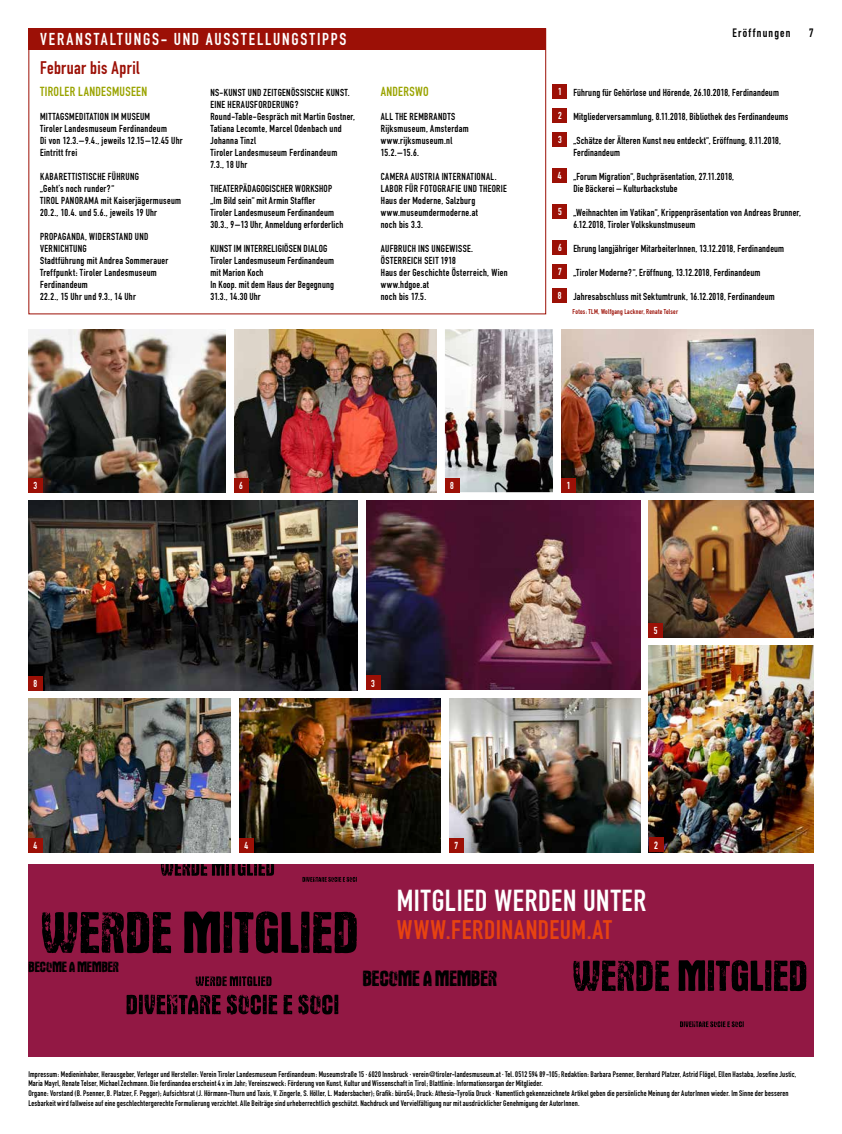
<style>
.page{position:relative;width:842px;height:1134px;background:#fff}
.page>*{position:absolute;margin:0;border:0;box-sizing:border-box;transform-origin:0 0}
.t1{font:29.9px "DIN Engschrift";letter-spacing:.025em;color:#fff}
.t2{font:26.5px "DIN Engschrift";letter-spacing:.025em;color:#e74310}
.t3{font:900 22.9px "Gustav";color:#000}
.t4{font:18px "DIN Engschrift";letter-spacing:.02em;color:#9c1006}
.t5{font:17px "DIN Engschrift";letter-spacing:.105em;color:#fff}
.t6{font:900 15.4px "Gustav";color:#000}
.t7{font:13px "DIN Engschrift";letter-spacing:.025em;color:#9aa400}
.t8{font:12px "DIN Engschrift";letter-spacing:.105em;color:#000}
.t9{font:10.5px "DIN Engschrift";color:#fff}
.t10{font:10px/12px "DIN Engschrift";letter-spacing:.025em;color:#000}
.t11{font:10px "DIN Engschrift";color:#fff}
.t12{font:8px/9.6px "DIN Engschrift";letter-spacing:.015em;color:#000}
.t13{font:7px "DIN Engschrift";letter-spacing:.03em;color:#9c1006}
</style>
<div class="page">
<img style="left:28px;top:329px;width:197px;height:163px">
<img style="left:28px;top:699px;width:203px;height:153px">
<img style="left:239px;top:699px;width:202px;height:153px">
<img style="left:449px;top:699px;width:191px;height:153px">
<img style="left:366px;top:501px;width:274px;height:189px">
<img style="left:28px;top:501px;width:330px;height:189px">
<div style="left:366px;top:676px;width:14px;height:14px;background:#9c1006"></div>
<div style="left:28px;top:478px;width:15px;height:14px;background:#9c1006"></div>
<div style="left:28px;top:28px;width:518px;height:22px;background:#9c1006"></div>
<div style="left:553px;top:84px;width:14px;height:14px;background:#9c1006"></div>
<div style="left:553px;top:108px;width:14px;height:14px;background:#9c1006"></div>
<div style="left:553px;top:132px;width:14px;height:14px;background:#9c1006"></div>
<div style="left:553px;top:264px;width:14px;height:14px;background:#9c1006"></div>
<div style="left:553px;top:288px;width:14px;height:14px;background:#9c1006"></div>
<div style="left:28px;top:676px;width:15px;height:14px;background:#9c1006"></div>
<div style="left:553px;top:240px;width:14px;height:14px;background:#9c1006"></div>
<div style="left:553px;top:204px;width:14px;height:14px;background:#9c1006"></div>
<div style="left:553px;top:168px;width:14px;height:14px;background:#9c1006"></div>
<div style="left:28px;top:864px;width:786px;height:192px;background:#921844"></div>
<svg style="left:126px;top:994px;width:212px;height:20px"></svg>
<svg style="left:161px;top:864px;width:113px;height:12px"></svg>
<svg style="left:42px;top:911px;width:315px;height:42px"></svg>
<svg style="left:196px;top:976px;width:76px;height:10px"></svg>
<svg style="left:302px;top:877px;width:55px;height:5px"></svg>
<svg style="left:680px;top:1021px;width:64px;height:6px"></svg>
<svg style="left:573px;top:960px;width:233px;height:31px"></svg>
<div style="left:28px;top:838px;width:15px;height:14px;background:#9c1006"></div>
<div style="left:239px;top:838px;width:14px;height:14px;background:#9c1006"></div>
<img style="left:649px;top:501px;width:165px;height:136px">
<div style="left:649px;top:623px;width:14px;height:14px;background:#9c1006"></div>
<div style="left:449px;top:838px;width:14px;height:14px;background:#9c1006"></div>
<img style="left:649px;top:646px;width:165px;height:206px">
<div style="left:649px;top:837px;width:14px;height:15px;background:#9c1006"></div>
<img style="left:561px;top:329px;width:253px;height:163px">
<div style="left:561px;top:478px;width:15px;height:14px;background:#9c1006"></div>
<img style="left:234px;top:329px;width:202px;height:163px">
<div style="left:234px;top:478px;width:14px;height:14px;background:#9c1006"></div>
<img style="left:445px;top:329px;width:108px;height:163px">
<div style="left:445px;top:478px;width:14px;height:14px;background:#9c1006"></div>
<h3 class="t5" style="left:40px;top:29px;width:308px">VERANSTALTUNGS- UND AUSSTELLUNGSTIPPS</h3>
<p class="t8" style="left:732px;top:26px;width:60px">Eröffnungen</p>
<h3 class="t4" style="left:40px;top:57px;width:101px">Februar bis April</h3>
<h3 class="t7" style="left:40px;top:84px;width:109px">TIROLER LANDESMUSEEN</h3>
<p class="t10" style="left:40px;top:111px;width:144px">MITTAGSMEDITATION IM MUSEUM<br>Tiroler Landesmuseum Ferdinandeum<br>Di von 12.3.–9.4., jeweils 12.15–12.45 Uhr<br>Eintritt frei</p>
<p class="t10" style="left:40px;top:171px;width:142px">KABARETTISTISCHE FÜHRUNG<br>„Geht’s noch runder?“<br>TIROL PANORAMA mit Kaiserjägermuseum<br>20.2., 10.4. und 5.6., jeweils 19 Uhr</p>
<p class="t10" style="left:40px;top:231px;width:130px">PROPAGANDA, WIDERSTAND UND<br>VERNICHTUNG<br>Stadtführung mit Andrea Sommerauer<br>Treffpunkt: Tiroler Landesmuseum<br>Ferdinandeum<br>22.2., 15 Uhr und 9.3., 14 Uhr</p>
<p class="t10" style="left:210px;top:87px;width:146px">NS-KUNST UND ZEITGENÖSSISCHE KUNST.<br>EINE HERAUSFORDERUNG?<br>Round-Table-Gespräch mit Martin Gostner,<br>Tatiana Lecomte, Marcel Odenbach und<br>Johanna Tinzl<br>Tiroler Landesmuseum Ferdinandeum<br>7.3., 18 Uhr</p>
<p class="t10" style="left:210px;top:183px;width:134px">THEATERPÄDAGOGISCHER WORKSHOP „Im Bild sein“ mit Armin Staffler<br>Tiroler Landesmuseum Ferdinandeum 30.3., 9–13 Uhr, Anmeldung erforderlich</p>
<p class="t10" style="left:210px;top:243px;width:125px">KUNST IM INTERRELIGIÖSEN DIALOG<br>Tiroler Landesmuseum Ferdinandeum mit Marion Koch<br>In Koop. mit dem Haus der Begegnung<br>31.3., 14.30 Uhr</p>
<h3 class="t7" style="left:381px;top:84px;width:49px">ANDERSWO</h3>
<p class="t10" style="left:381px;top:111px;width:89px">ALL THE REMBRANDTS<br>Rijksmuseum, Amsterdam www.rijksmuseum.nl<br>15.2.–15.6.</p>
<p class="t10" style="left:381px;top:171px;width:128px">CAMERA AUSTRIA INTERNATIONAL.<br>LABOR FÜR FOTOGRAFIE UND THEORIE<br>Haus der Moderne, Salzburg www.museumdermoderne.at<br>noch bis 3.3.</p>
<p class="t10" style="left:381px;top:243px;width:128px">AUFBRUCH INS UNGEWISSE.<br>ÖSTERREICH SEIT 1918<br>Haus der Geschichte Österreich, Wien www.hdgoe.at<br>noch bis 17.5.</p>
<p class="t11" style="left:558px;top:85px;width:5px">1</p>
<p class="t11" style="left:558px;top:109px;width:5px">2</p>
<p class="t11" style="left:558px;top:133px;width:5px">3</p>
<p class="t11" style="left:558px;top:169px;width:5px">4</p>
<p class="t11" style="left:558px;top:205px;width:5px">5</p>
<p class="t11" style="left:558px;top:241px;width:5px">6</p>
<p class="t11" style="left:558px;top:265px;width:5px">7</p>
<p class="t11" style="left:558px;top:289px;width:5px">8</p>
<p class="t10" style="left:573px;top:87px;width:207px">Führung für Gehörlose und Hörende, 26.10.2018, Ferdinandeum</p>
<p class="t10" style="left:573px;top:111px;width:217px">Mitgliederversammlung, 8.11.2018, Bibliothek des Ferdinandeums</p>
<p class="t10" style="left:573px;top:135px;width:209px">„Schätze der Älteren Kunst neu entdeckt“, Eröffnung, 8.11.2018,<br>Ferdinandeum</p>
<p class="t10" style="left:573px;top:171px;width:162px">„Forum Migration“, Buchpräsentation, 27.11.2018,<br>Die Bäckerei – Kulturbackstube</p>
<p class="t10" style="left:573px;top:207px;width:229px">„Weihnachten im Vatikan“, Krippenpräsentation von Andreas Brunner,<br>6.12.2018, Tiroler Volkskunstmuseum</p>
<p class="t10" style="left:573px;top:243px;width:212px">Ehrung langjähriger MitarbeiterInnen, 13.12.2018, Ferdinandeum</p>
<p class="t10" style="left:573px;top:267px;width:189px">„Tiroler Moderne?“, Eröffnung, 13.12.2018, Ferdinandeum</p>
<p class="t10" style="left:573px;top:291px;width:203px">Jahresabschluss mit Sektumtrunk, 16.12.2018, Ferdinandeum</p>
<p class="t13" style="left:573px;top:308px;width:107px">Fotos: TLM, Wolfgang Lackner, Renate Telser</p>
<p class="t8" style="left:809px;top:26px;width:6px">7</p>
<p class="t11" style="left:34px;top:479px;width:5px">3</p>
<p class="t11" style="left:34px;top:677px;width:5px">8</p>
<p class="t11" style="left:239px;top:479px;width:5px">6</p>
<p class="t11" style="left:450px;top:479px;width:5px">8</p>
<p class="t11" style="left:567px;top:479px;width:5px">1</p>
<p class="t11" style="left:371px;top:677px;width:5px">3</p>
<p class="t11" style="left:654px;top:624px;width:5px">5</p>
<p class="t11" style="left:34px;top:839px;width:5px">4</p>
<p class="t11" style="left:244px;top:839px;width:5px">4</p>
<h3 class="t6" style="left:29px;top:960px;width:92px">BECOME A MEMBER</h3>
<p class="t11" style="left:454px;top:839px;width:5px">7</p>
<p class="t9" style="left:654px;top:839px;width:5px">2</p>
<h1 class="t1" style="left:397px;top:882px;width:251px">MITGLIED WERDEN UNTER</h1>
<h2 class="t2" style="left:397px;top:914px;width:217px">WWW.FERDINANDEUM.AT</h2>
<h3 class="t3" style="left:363px;top:969px;width:136px">BECOME A MEMBER</h3>
<p class="t12" style="left:28px;top:1069px;width:769px">Impressum: Medieninhaber, Herausgeber, Verleger und Hersteller: Verein Tiroler Landesmuseum Ferdinandeum: Museumstraße 15 · 6020 Innsbruck · verein@tiroler-landesmuseum.at · Tel. 0512 594 89-105; Redaktion: Barbara Psenner, Bernhard Platzer, Astrid Flögel, Ellen Hastaba, Josefine Justic, Maria Mayrl, Renate Telser, Michael Zechmann. Die ferdinandea erscheint 4 x im Jahr; Vereinszweck: Förderung von Kunst, Kultur und Wissenschaft in Tirol; Blattlinie: Informationsorgan der Mitglieder.<br>Organe: Vorstand (B. Psenner, B. Platzer, F. Pegger); Aufsichtsrat (J. Hörmann-Thurn und Taxis, V. Zingerle, S. Höller, L. Madersbacher); Grafik: büro54; Druck: Athesia-Tyrolia Druck · Namentlich gekennzeichnete Artikel geben die persönliche Meinung der AutorInnen wieder. Im Sinne der besseren Lesbarkeit wird fallweise auf eine geschlechtergerechte Formulierung verzichtet. Alle Beiträge sind urheberrechtlich geschützt. Nachdruck und Vervielfältigung nur mit ausdrücklicher Genehmigung der AutorInnen.</p>
</div>
